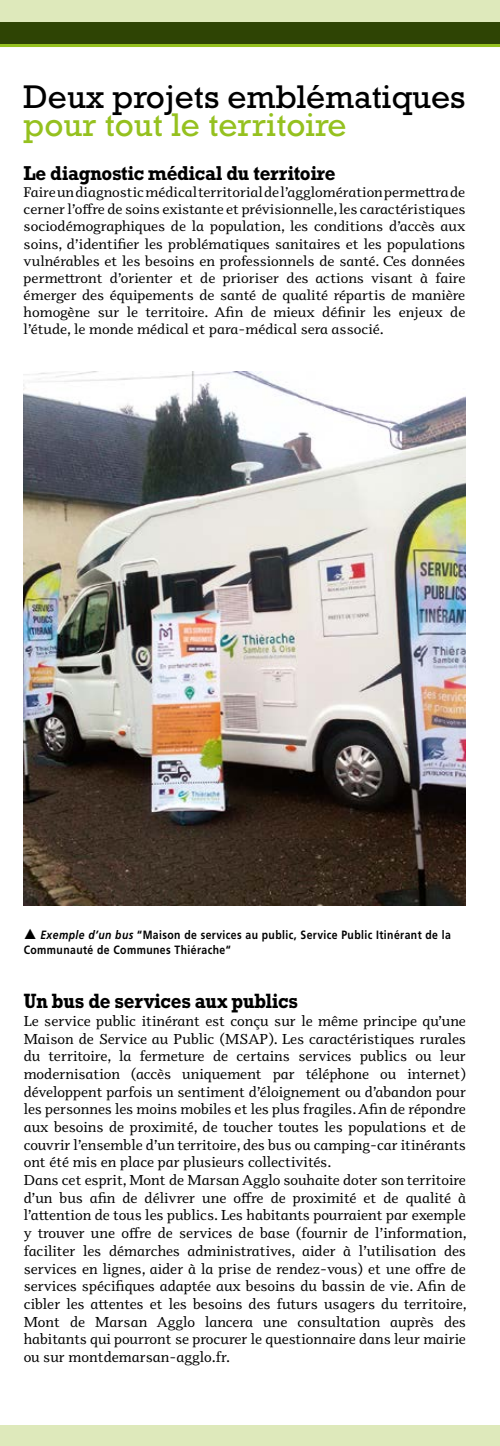
<style>
.page{position:relative;width:500px;height:1446px;background:#dee9bb}
.page>*{position:absolute;margin:0;border:0;box-sizing:border-box;transform-origin:0 0}
.t1{font:33.3px "Rockwell";color:#000}
.t2{font:33.3px "Rockwell";color:#95c11f}
.t3{font:700 21px "Rockwell";letter-spacing:-.02em;color:#000;scale:.9 1}
.t4{font:700 20.4px "Rockwell";letter-spacing:-.02em;color:#000;scale:.93 1}
.t5{font:14.55px/17.7px "Odile";color:#000}
.t6{font:14.1px/17.1px "Odile";color:#000;text-align:justify}
.t7{font:700 12px/15px "Frutiger";letter-spacing:.04em;color:#000;scale:.87 1}
.s1{font-style:italic}
</style>
<div class="page">
<div style="left:0;top:46px;width:500px;height:1378px;background:#fff"></div>
<div style="left:0;top:22px;width:500px;height:22px;background:#2e4404"></div>
<hr style="left:0;top:44px;width:500px;height:3px;background:#95c11f">
<img style="left:24px;top:371px;width:442px;height:535px">
<h1 class="t1" style="left:24px;top:78px;width:443px">Deux projets emblématiques</h1>
<h1 class="t2" style="left:24px;top:105px;width:324px">pour tout le territoire</h1>
<h3 class="t4" style="left:24px;top:161px;width:337px">Le diagnostic médical du territoire</h3>
<p class="t6" style="left:24px;top:183px;width:443px">Faire un diagnostic médical territorial de l’agglomération permettra de cerner l’offre de soins existante et prévisionnelle, les caractéristiques sociodémographiques de la population, les conditions d’accès aux soins, d’identifier les problématiques sanitaires et les populations vulnérables et les besoins en professionnels de santé. Ces données permettront d’orienter et de prioriser des actions visant à faire émerger des équipements de santé de qualité répartis de manière homogène sur le territoire. Afin de mieux définir les enjeux de l’étude, le monde médical et para-médical sera associé.</p>
<p class="t7" style="left:24px;top:927px;width:492px;text-indent:17px"><span class="s1">Exemple d’un bus</span> “Maison de services au public, Service Public Itinérant de la<br>Communauté de Communes Thiérache“</p>
<h2 class="t3" style="left:24px;top:989px;width:306px">Un bus de services aux publics</h2>
<p class="t5" style="left:24px;top:1011px;width:445px">Le service public itinérant est conçu sur le même principe qu’une Maison de Service au Public (MSAP). Les caractéristiques rurales du territoire, la fermeture de certains services publics ou leur modernisation (accès uniquement par téléphone ou internet) développent parfois un sentiment d’éloignement ou d’abandon pour les personnes les moins mobiles et les plus fragiles. Afin de répondre aux besoins de proximité, de toucher toutes les populations et de couvrir l’ensemble d’un territoire, des bus ou camping-car itinérants ont été mis en place par plusieurs collectivités.<br>Dans cet esprit, Mont de Marsan Agglo souhaite doter son territoire d’un bus afin de délivrer une offre de proximité et de qualité à l’attention de tous les publics. Les habitants pourraient par exemple y trouver une offre de services de base (fournir de l’information, faciliter les démarches administratives, aider à l’utilisation des services en lignes, aider à la prise de rendez-vous) et une offre de services spécifiques adaptée aux besoins du bassin de vie. Afin de cibler les attentes et les besoins des futurs usagers du territoire, Mont de Marsan Agglo lancera une consultation auprès des habitants qui pourront se procurer le questionnaire dans leur mairie ou sur montdemarsan-agglo.fr.</p>
</div>
